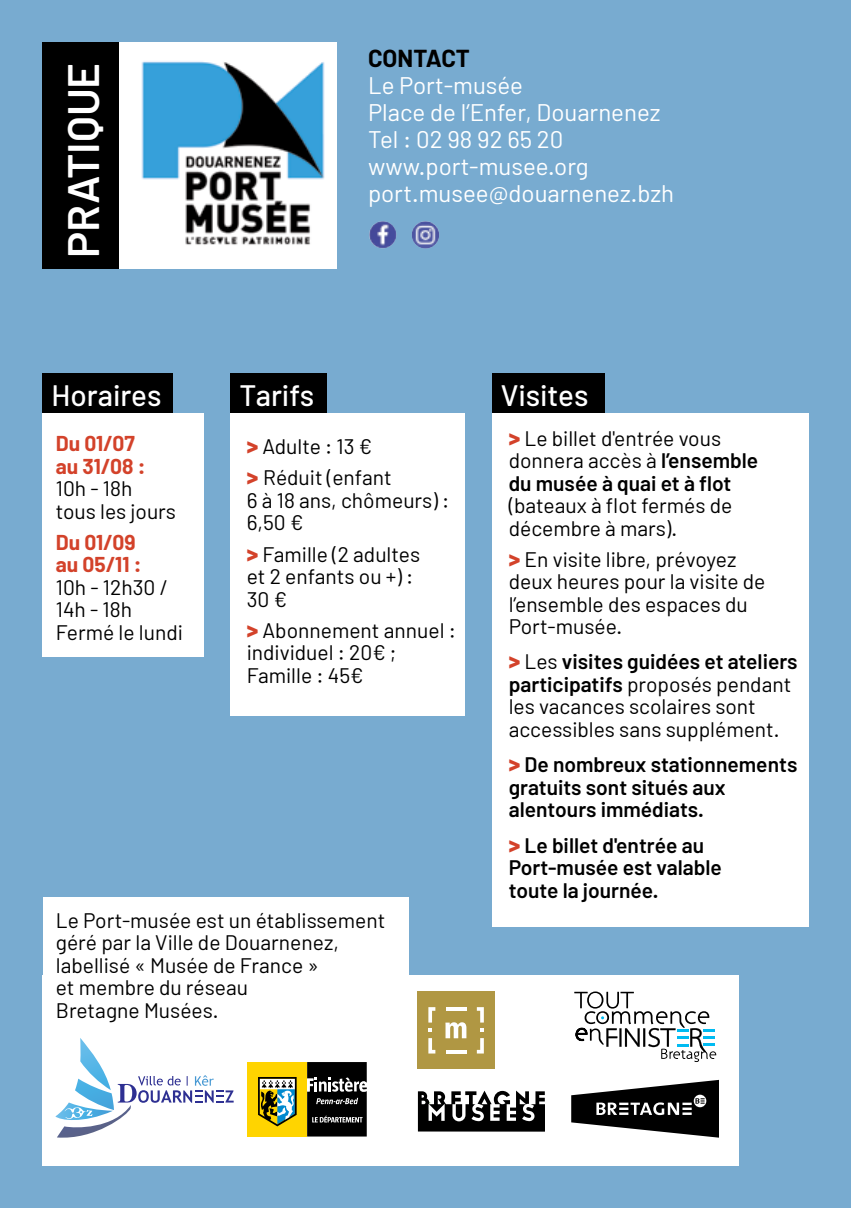
<style>
.page{position:relative;width:851px;height:1208px;background:#fff}
.page>*{position:absolute;margin:0;border:0;box-sizing:border-box;transform-origin:0 0}
.t1{font:600 43.8px "Barlow";color:#fff}
.t2{font:500 29.4px "Barlow";color:#fff}
.t3{font:24px/27px "Barlow";color:#fff}
.t4{font:700 24px "Barlow";color:#000}
.t5{font:21px/22.5px "Barlow";color:#000}
.t6{font:600 21px/22.5px "Barlow";color:#000}
.t7{font:700 21px/22.5px "Barlow";color:#d3422a}
.s1{font-weight:800;font-size:24px;color:#d3422a}
.s2{font-weight:600}
</style>
<div class="page">
<div style="left:0;top:0;width:850px;height:1208px;background:#78abd0"></div>
<div style="left:43px;top:43px;width:76px;height:226px;background:#000"></div>
<div style="left:43px;top:413px;width:160px;height:244px;background:#fff"></div>
<div style="left:230px;top:413px;width:234px;height:302px;background:#fff"></div>
<div style="left:119px;top:43px;width:218px;height:226px;background:#fff"></div>
<img style="left:141px;top:61px;width:184px;height:184px">
<div style="left:43px;top:373px;width:130px;height:40px;background:#000"></div>
<div style="left:43px;top:975px;width:696px;height:190px;background:#fff"></div>
<div style="left:43px;top:897px;width:365px;height:176px;background:#fff"></div>
<div style="left:417px;top:991px;width:78px;height:78px;background:#b09743"></div>
<svg style="left:445px;top:1022px;width:21px;height:16px"></svg>
<hr style="left:445px;top:1007px;width:21px;height:3px;background:#fff">
<svg style="left:446px;top:1050px;width:20px;height:3px"></svg>
<svg style="left:477px;top:1007px;width:7px;height:15px"></svg>
<svg style="left:428px;top:1038px;width:7px;height:15px"></svg>
<svg style="left:480px;top:1028px;width:4px;height:4px"></svg>
<svg style="left:428px;top:1028px;width:4px;height:4px"></svg>
<svg style="left:477px;top:1038px;width:7px;height:15px"></svg>
<svg style="left:428px;top:1007px;width:7px;height:15px"></svg>
<svg style="left:418px;top:1090px;width:127px;height:41px"></svg>
<svg style="left:571px;top:1080px;width:147px;height:57px"></svg>
<svg style="left:574px;top:991px;width:142px;height:71px"></svg>
<div style="left:491px;top:413px;width:317px;height:513px;background:#fff"></div>
<div style="left:230px;top:373px;width:97px;height:40px;background:#000"></div>
<div style="left:491px;top:373px;width:113px;height:40px;background:#000"></div>
<div style="left:247px;top:1062px;width:60px;height:74px;background:#ffd400"></div>
<svg style="left:258px;top:1077px;width:38px;height:49px"></svg>
<svg style="left:307px;top:1062px;width:59px;height:74px;background:#272727"></svg>
<img style="left:369px;top:221px;width:27px;height:27px;border-radius:14px">
<img style="left:411px;top:221px;width:28px;height:27px;border-radius:14px">
<svg style="left:55px;top:1038px;width:178px;height:100px"></svg>
<h1 class="t1" style="left:56px;top:258px;width:197px;rotate:-90deg">pratique</h1>
<h2 class="t2" style="left:52px;top:377px;width:111px">Horaires</h2>
<p class="t7" style="left:56px;top:432px;width:91px">Du 01/07 au 31/08 :</p>
<p class="t5" style="left:56px;top:477px;width:122px">10h - 18h tous les jours</p>
<p class="t7" style="left:56px;top:531px;width:87px">Du 01/09 au 05/11 :</p>
<p class="t5" style="left:56px;top:575px;width:128px">10h - 12h30 /<br>14h - 18h<br>Fermé le lundi</p>
<p class="t4" style="left:368px;top:43px;width:103px">Contact</p>
<p class="t3" style="left:368px;top:71px;width:307px">Le Port-musée<br>Place de l’Enfer, Douarnenez<br>Tel : 02 98 92 65 20 www.port-musee.org port.musee@douarnenez.bzh</p>
<h2 class="t2" style="left:239px;top:377px;width:76px">Tarifs</h2>
<h2 class="t2" style="left:500px;top:377px;width:89px">Visites</h2>
<p class="t5" style="left:247px;top:431px;width:146px;line-height:30.9px"><span class="s1">&gt;</span> Adulte : 13 €<br><span class="s1">&gt;</span> Réduit (enfant</p>
<p class="t5" style="left:247px;top:488px;width:204px">6 à 18 ans, chômeurs) :<br>6,50 €</p>
<p class="t5" style="left:247px;top:542px;width:175px"><span class="s1">&gt;</span> Famille (2 adultes et 2 enfants ou +) :<br>30 €</p>
<p class="t5" style="left:247px;top:618px;width:210px"><span class="s1">&gt;</span> Abonnement annuel : individuel : 20€ ;<br>Famille : 45€</p>
<p class="t5" style="left:508px;top:426px;width:251px"><span class="s1">&gt;</span> Le billet d'entrée vous donnera accès à <span class="s2">l’ensemble du musée à quai et à flot</span></p>
<p class="t5" style="left:508px;top:494px;width:225px">(bateaux à flot fermés de décembre à mars).</p>
<p class="t5" style="left:508px;top:547px;width:258px"><span class="s1">&gt;</span> En visite libre, prévoyez deux heures pour la visite de l’ensemble des espaces du<br>Port-musée.</p>
<p class="t5" style="left:508px;top:650px;width:290px"><span class="s1">&gt;</span> Les <span class="s2">visites guidées et ateliers participatifs</span> proposés pendant les vacances scolaires sont accessibles sans supplément.</p>
<p class="t6" style="left:508px;top:753px;width:290px"><span class="s1">&gt;</span> De nombreux stationnements gratuits sont situés aux alentours immédiats.</p>
<p class="t6" style="left:508px;top:833px;width:214px"><span class="s1">&gt;</span> Le billet d'entrée au<br>Port-musée est valable toute la journée.</p>
<p class="t5" style="left:56px;top:908px;width:331px">Le Port-musée est un établissement géré par la Ville de Douarnenez, labellisé « Musée de France »<br>et membre du réseau<br>Bretagne Musées.</p>
</div>
